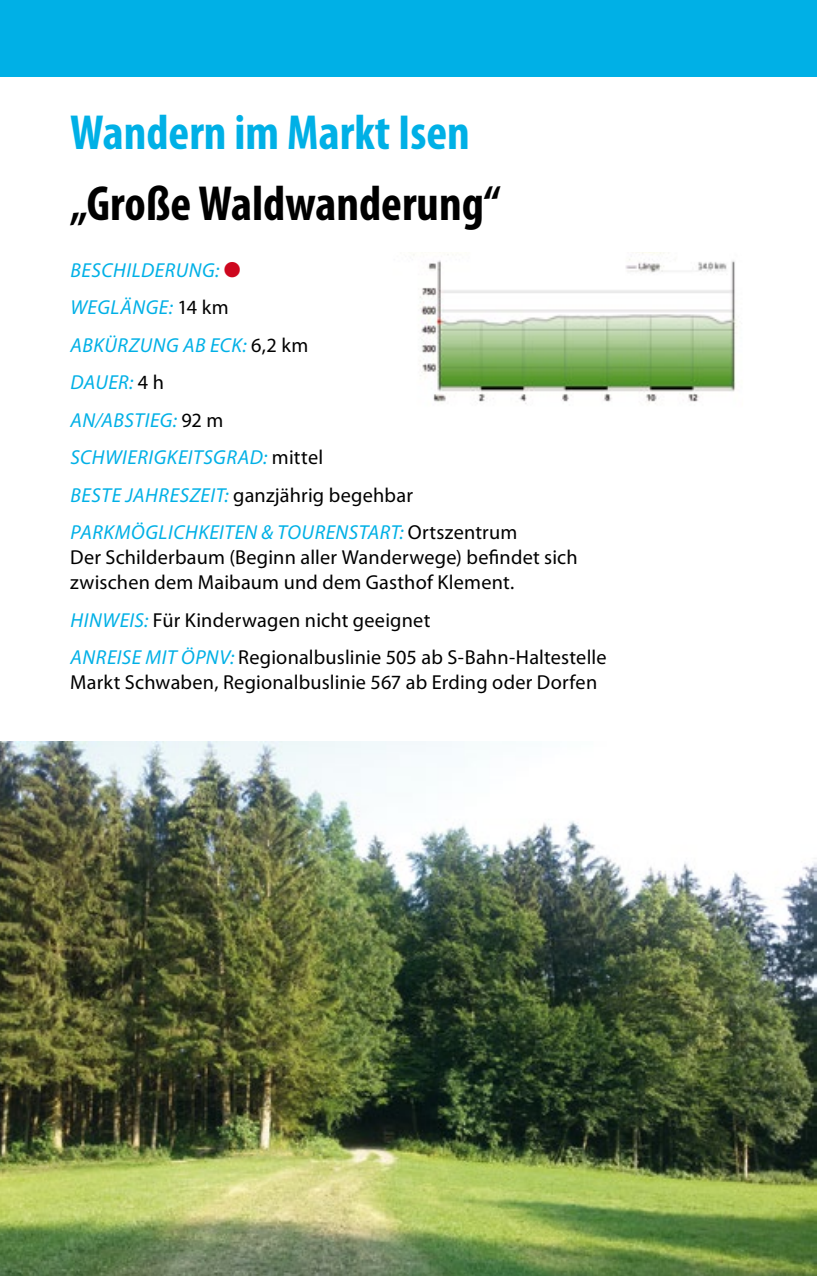
<style>
.page{position:relative;width:817px;height:1276px;background:#fff}
.page>*{position:absolute;margin:0;border:0;box-sizing:border-box;transform-origin:0 0}
.t1{font:700 condensed 49.5px "Myriad Pro";color:#000}
.t2{font:700 condensed 49.5px "Myriad Pro";color:#00b0e6}
.t3{font:20.25px/24.8px "Myriad Pro";letter-spacing:.01em;color:#000}
.t4{font:italic 20.25px/37.6px "Myriad Pro";letter-spacing:.025em;color:#00b0e6}
.s1{color:#cd071e}
.s2{font-style:normal;color:#000}
.s3{font-style:italic;color:#00b0e6}
</style>
<div class="page">
<div style="left:0;top:0;width:816px;height:77px;background:#00b0e6"></div>
<img style="left:413px;top:252px;width:324px;height:152px">
<img style="left:0;top:741px;width:816px;height:535px">
<h1 class="t2" style="left:70px;top:102px;width:401px">Wandern im Markt Isen</h1>
<h1 class="t1" style="left:70px;top:173px;width:432px">„Große Waldwanderung“</h1>
<p class="t4" style="left:70px;top:251px;width:448px">BESCHILDERUNG: <span class="s1">●<br></span>WEGLÄNGE: <span class="s2">14 km<br></span>ABKÜRZUNG AB ECK: <span class="s2">6,2 km<br></span>DAUER: <span class="s2">4 h<br></span>AN/ABSTIEG: <span class="s2">92 m<br></span>SCHWIERIGKEITSGRAD: <span class="s2">mittel<br></span>BESTE JAHRESZEIT: <span class="s2">ganzjährig begehbar<br></span>PARKMÖGLICHKEITEN &amp; TOURENSTART: <span class="s2">Ortszentrum</span></p>
<p class="t3" style="left:70px;top:545px;width:509px">Der Schilderbaum (Beginn aller Wanderwege) befindet sich zwischen dem Maibaum und dem Gasthof Klement.</p>
<p class="t3" style="left:70px;top:600px;width:537px;line-height:37.6px"><span class="s3">HINWEIS:</span> Für Kinderwagen nicht geeignet<br><span class="s3">ANREISE MIT ÖPNV:</span> Regionalbuslinie 505 ab S-Bahn-Haltestelle</p>
<p class="t3" style="left:70px;top:669px;width:528px">Markt Schwaben, Regionalbuslinie 567 ab Erding oder Dorfen</p>
</div>
